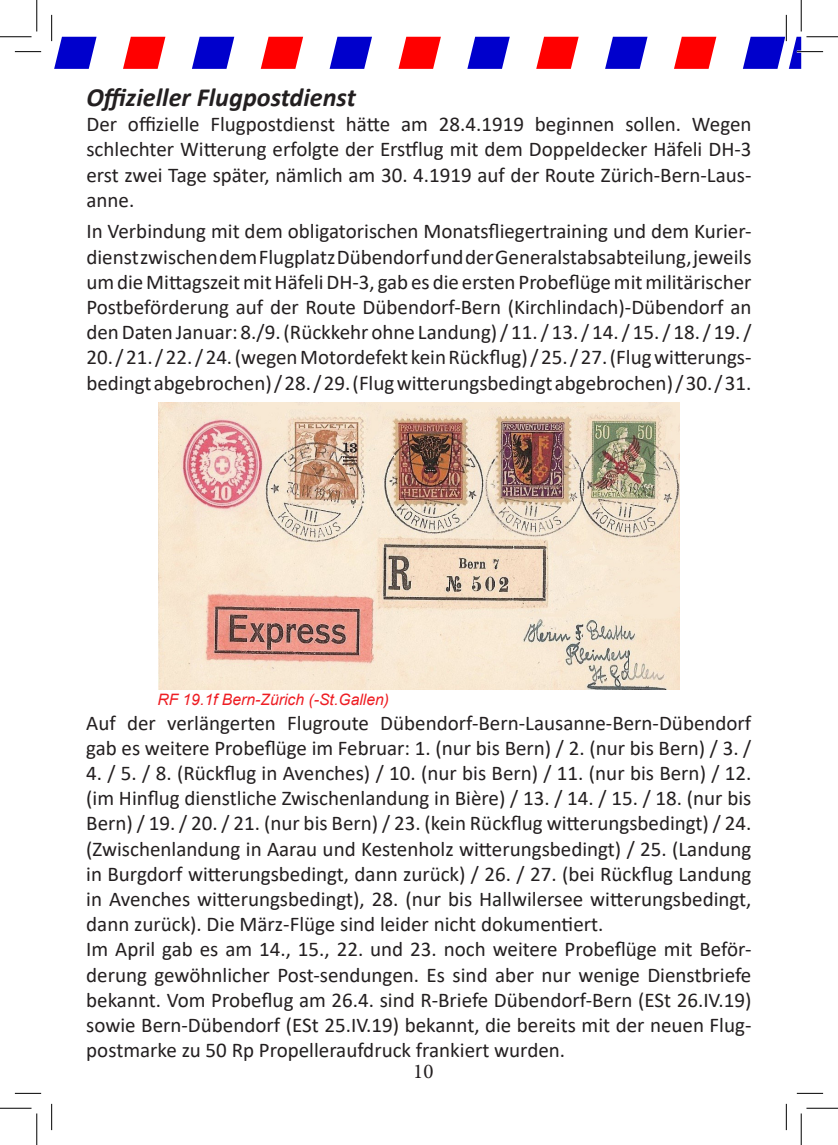
<style>
.page{position:relative;width:838px;height:1145px;background:#fff}
.page>*{position:absolute;margin:0;border:0;box-sizing:border-box;transform-origin:0 0}
.t1{font:italic 700 26.25px "Calibri";color:#231f20}
.t2{font:21px/25.2px "Calibri";color:#231f20;text-align:justify}
.t3{font:21px "Minion Pro";color:#231f20}
.t4{font:italic 15.75px "Arial";color:#ee1d23}
</style>
<div class="page">
<img style="left:159px;top:402px;width:520px;height:288px">
<svg style="left:123px;top:37px;width:42px;height:32px"></svg>
<svg style="left:192px;top:37px;width:42px;height:32px"></svg>
<svg style="left:261px;top:37px;width:42px;height:32px"></svg>
<svg style="left:329px;top:37px;width:43px;height:32px"></svg>
<svg style="left:398px;top:37px;width:43px;height:32px"></svg>
<svg style="left:467px;top:37px;width:42px;height:32px"></svg>
<svg style="left:536px;top:37px;width:42px;height:32px"></svg>
<svg style="left:605px;top:37px;width:42px;height:32px"></svg>
<svg style="left:674px;top:37px;width:42px;height:32px"></svg>
<svg style="left:15px;top:51px;width:26px;height:1px"></svg>
<svg style="left:15px;top:1093px;width:26px;height:1px"></svg>
<svg style="left:796px;top:1093px;width:27px;height:1px"></svg>
<svg style="left:51px;top:15px;width:46px;height:54px"></svg>
<svg style="left:51px;top:1104px;width:1px;height:26px"></svg>
<svg style="left:742px;top:15px;width:81px;height:54px"></svg>
<svg style="left:786px;top:1104px;width:1px;height:26px"></svg>
<hr style="left:806px;top:36px;width:31px;height:2px;background:#fff">
<hr style="left:800px;top:0;width:2px;height:31px;background:#fff">
<hr style="left:0;top:36px;width:32px;height:1px;background:#000">
<hr style="left:806px;top:36px;width:31px;height:1px;background:#000">
<hr style="left:0;top:1108px;width:32px;height:1px;background:#000">
<hr style="left:806px;top:1108px;width:31px;height:1px;background:#000">
<hr style="left:36px;top:0;width:1px;height:31px;background:#000">
<hr style="left:36px;top:1113px;width:1px;height:32px;background:#000">
<hr style="left:800px;top:0;width:1px;height:31px;background:#000">
<hr style="left:800px;top:1113px;width:1px;height:32px;background:#000">
<p class="t1" style="left:86px;top:79px;width:271px">Offizieller Flugpostdienst</p>
<p class="t2" style="left:86px;top:111px;width:666px">Der offizielle Flugpostdienst hätte am 28.4.1919 beginnen sollen. Wegen schlechter Witterung erfolgte der Erstflug mit dem Doppeldecker Häfeli DH-3 erst zwei Tage später, nämlich am 30. 4.1919 auf der Route Zürich-Bern-Laus&shy;anne.</p>
<p class="t2" style="left:86px;top:218px;width:666px">In Verbindung mit dem obligatorischen Monatsfliegertraining und dem Kurier&shy;dienst zwischen dem Flugplatz Dübendorf und der Generalstabsabteilung, jeweils um die Mittagszeit mit Häfeli DH-3, gab es die ersten Probeflüge mit militärischer Postbeförderung auf der Route Dübendorf-Bern (Kirchlindach)-Dübendorf an den Daten Januar: 8./9. (Rückkehr ohne Landung) / 11. / 13. / 14. / 15. / 18. / 19. /</p>
<p class="t2" style="left:86px;top:344px;width:666px">20. / 21. / 22. / 24. (wegen Motordefekt kein Rückflug) / 25. / 27. (Flug witterungs&shy;bedingt abgebrochen) / 28. / 29. (Flug witterungsbedingt abgebrochen) / 30. / 31.</p>
<p class="t4" style="left:157px;top:689px;width:233px">RF 19.1f Bern-Zürich (-St.Gallen)</p>
<p class="t2" style="left:86px;top:710px;width:666px">Auf der verlängerten Flugroute Dübendorf-Bern-Lausanne-Bern-Dübendorf gab es weitere Probeflüge im Februar: 1. (nur bis Bern) / 2. (nur bis Bern) / 3. /</p>
<p class="t2" style="left:86px;top:760px;width:666px">4. / 5. / 8. (Rückflug in Avenches) / 10. (nur bis Bern) / 11. (nur bis Bern) / 12. (im Hinflug dienstliche Zwischenlandung in Bière) / 13. / 14. / 15. / 18. (nur bis Bern) / 19. / 20. / 21. (nur bis Bern) / 23. (kein Rückflug witterungsbedingt) / 24. (Zwischenlandung in Aarau und Kestenholz witterungsbedingt) / 25. (Landung in Burgdorf witterungsbedingt, dann zurück) / 26. / 27. (bei Rückflug Landung in Avenches witterungsbedingt), 28. (nur bis Hallwilersee witterungsbedingt, dann zurück). Die März-Flüge sind leider nicht dokumentiert.</p>
<p class="t2" style="left:86px;top:936px;width:666px">Im April gab es am 14., 15., 22. und 23. noch weitere Probeflüge mit Beför&shy;derung gewöhnlicher Post-sendungen. Es sind aber nur wenige Dienstbriefe bekannt. Vom Probeflug am 26.4. sind R-Briefe Dübendorf-Bern (ESt 26.IV.19) sowie Bern-Dübendorf (ESt 25.IV.19) bekannt, die bereits mit der neuen Flug&shy;postmarke zu 50 Rp Propelleraufdruck frankiert wurden.</p>
<p class="t3" style="left:413px;top:1057px;width:22px">10</p>
</div>
